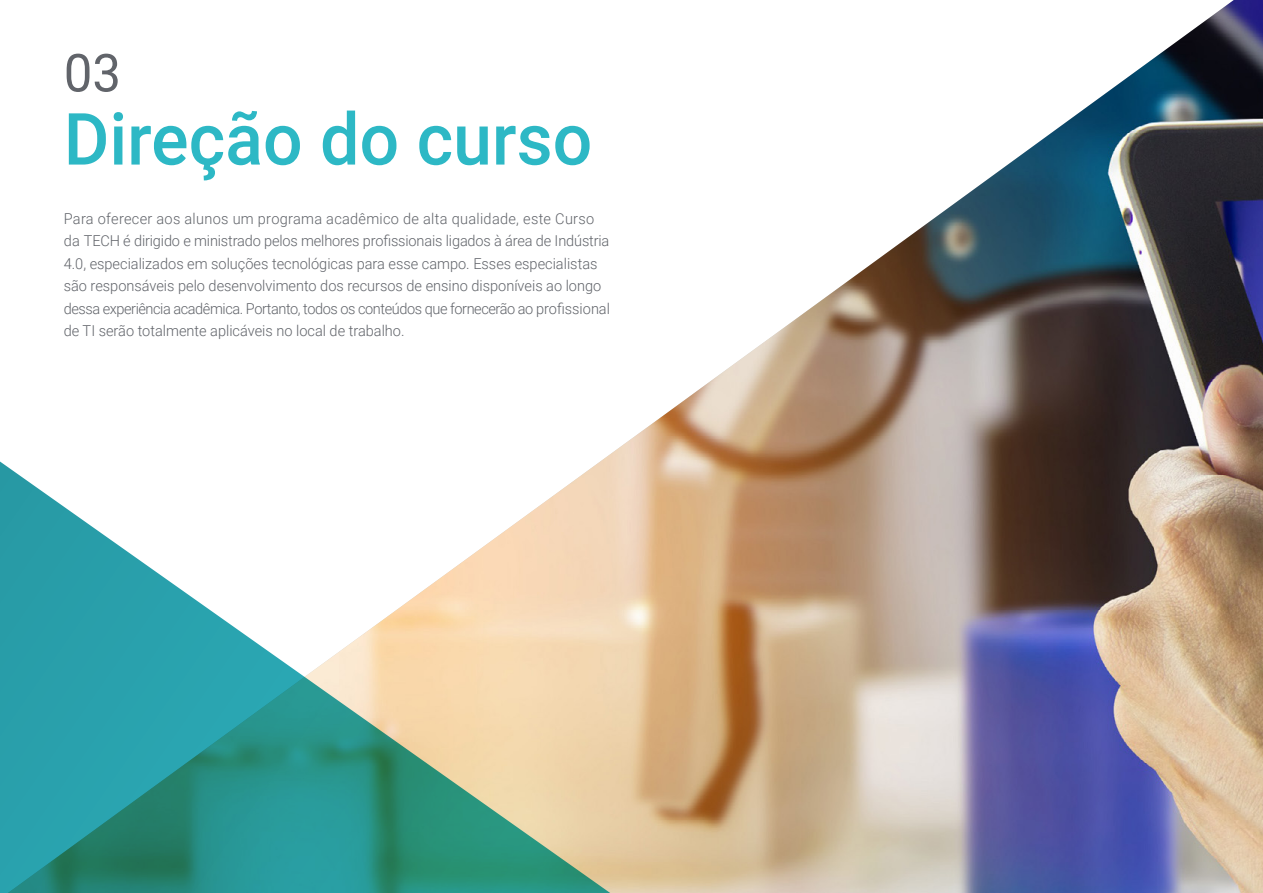
<style>
.page{position:relative;width:1263px;height:893px;background:#fff}
.page>*{position:absolute;margin:0;border:0;box-sizing:border-box;transform-origin:0 0}
.t1{font:500 72px "Roboto";color:#2db8c5}
.t2{font:52.5px "Roboto";color:#61646a}
.t3{font:300 15px/22.5px "Roboto";color:#61646a}
</style>
<div class="page">
<img style="left:622px;top:0;width:641px;height:893px">
<svg style="left:0;top:446px;width:640px;height:447px"></svg>
<h2 class="t2" style="left:64px;top:36px;width:59px">03</h2>
<h1 class="t1" style="left:64px;top:89px;width:530px">Direção do curso</h1>
<p class="t3" style="left:64px;top:207px;width:548px">Para oferecer aos alunos um programa acadêmico de alta qualidade, este Curso da TECH é dirigido e ministrado pelos melhores profissionais ligados à área de Indústria 4.0, especializados em soluções tecnológicas para esse campo. Esses especialistas são responsáveis pelo desenvolvimento dos recursos de ensino disponíveis ao longo dessa experiência acadêmica. Portanto, todos os conteúdos que fornecerão ao profissional de TI serão totalmente aplicáveis no local de trabalho.</p>
</div>
